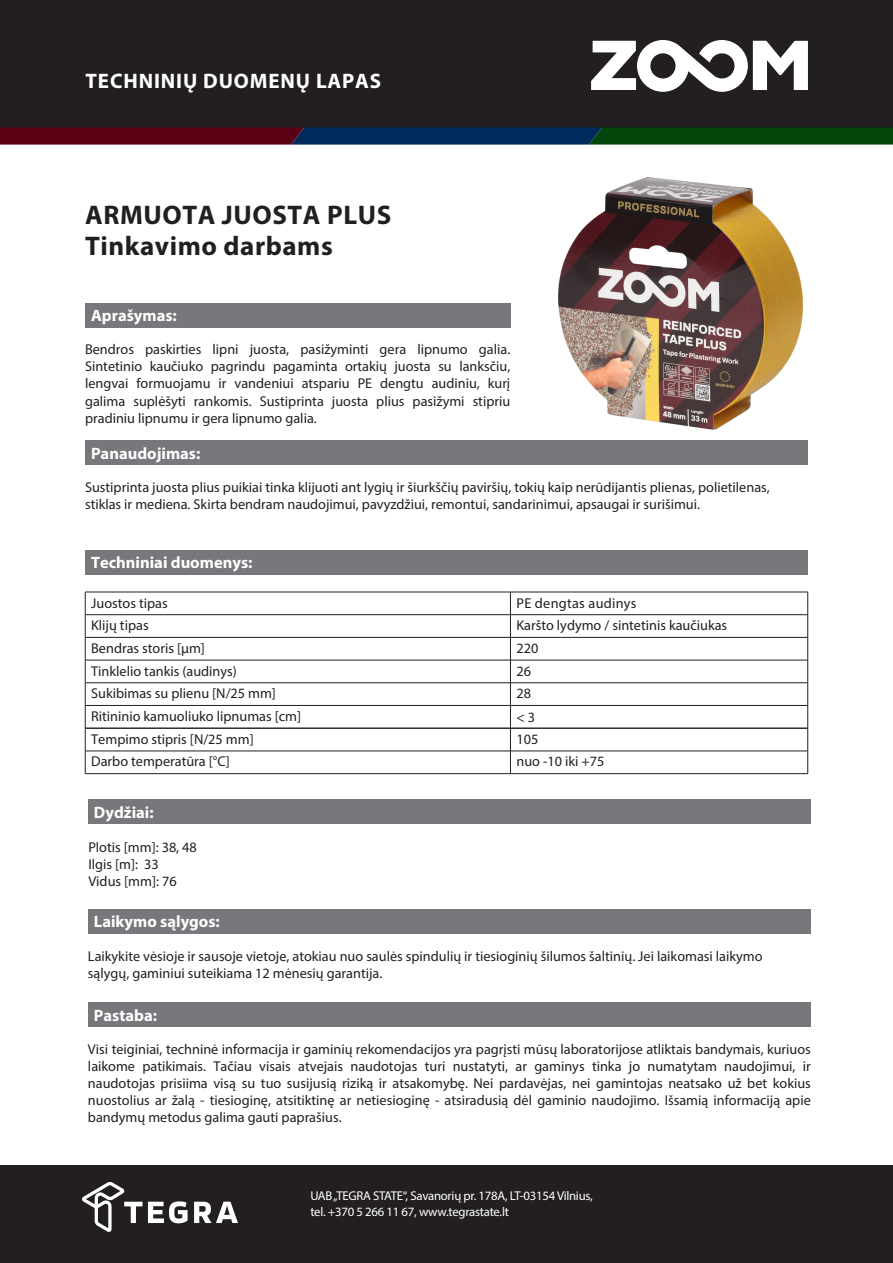
<style>
.page{position:relative;width:893px;height:1263px;background:#fff}
.page>*{position:absolute;margin:0;border:0;box-sizing:border-box;transform-origin:0 0}
.Pavadinimas{font:700 27px/31px "Myriad Pro";letter-spacing:.02em;color:#231f20}
.t1{font:700 21px "Myriad Pro";letter-spacing:.04em;color:#fff}
.Tekstas_paprastas{font:700 16.5px "Myriad Pro";color:#fff}
.Tekstas_paprastas-2{font:14.25px/17.1px "Myriad Pro";color:#231f20}
.Tekstas_paprastas-3{font:14.25px "Myriad Pro";letter-spacing:.02em;color:#231f20}
.t2{font:12.75px/15.3px "Myriad Pro";letter-spacing:-.02em;color:#fff}
</style>
<div class="page">
<div style="left:0;top:0;width:893px;height:128px;background:#231f20"></div>
<svg style="left:0;top:128px;width:893px;height:17px"></svg>
<svg style="left:591px;top:40px;width:217px;height:52px"></svg>
<div style="left:85px;top:303px;width:425px;height:24px;background:#76787b"></div>
<div style="left:85px;top:440px;width:723px;height:25px;background:#76787b"></div>
<div style="left:85px;top:550px;width:723px;height:25px;background:#76787b"></div>
<hr style="left:85px;top:592px;width:425px;height:1px;background:#231f20">
<hr style="left:510px;top:592px;width:298px;height:1px;background:#231f20">
<hr style="left:85px;top:614px;width:425px;height:1px;background:#231f20">
<hr style="left:510px;top:614px;width:298px;height:1px;background:#231f20">
<hr style="left:85px;top:637px;width:425px;height:1px;background:#231f20">
<hr style="left:510px;top:637px;width:298px;height:1px;background:#231f20">
<hr style="left:85px;top:660px;width:425px;height:1px;background:#231f20">
<hr style="left:510px;top:660px;width:298px;height:1px;background:#231f20">
<hr style="left:85px;top:682px;width:425px;height:1px;background:#231f20">
<hr style="left:510px;top:682px;width:298px;height:1px;background:#231f20">
<hr style="left:85px;top:705px;width:425px;height:1px;background:#231f20">
<hr style="left:510px;top:705px;width:298px;height:1px;background:#231f20">
<div style="left:88px;top:799px;width:723px;height:25px;background:#76787b"></div>
<div style="left:88px;top:909px;width:723px;height:25px;background:#76787b"></div>
<div style="left:88px;top:1002px;width:723px;height:25px;background:#76787b"></div>
<img style="left:559px;top:177px;width:243px;height:253px">
<hr style="left:85px;top:728px;width:425px;height:1px;background:#231f20">
<hr style="left:510px;top:728px;width:298px;height:1px;background:#231f20">
<hr style="left:85px;top:751px;width:425px;height:1px;background:#231f20">
<svg style="left:85px;top:592px;width:1px;height:181px"></svg>
<hr style="left:510px;top:751px;width:298px;height:1px;background:#231f20">
<svg style="left:510px;top:592px;width:1px;height:181px"></svg>
<svg style="left:807px;top:592px;width:1px;height:181px"></svg>
<hr style="left:85px;top:773px;width:425px;height:1px;background:#231f20">
<hr style="left:510px;top:773px;width:298px;height:1px;background:#231f20">
<div style="left:0;top:1165px;width:893px;height:98px;background:#231f20"></div>
<img style="left:82px;top:1182px;width:155px;height:49px">
<h2 class="t1" style="left:86px;top:67px;width:297px">TECHNINIŲ DUOMENŲ LAPAS</h2>
<p class="Pavadinimas" style="left:85px;top:199px;width:307px">ARMUOTA JUOSTA PLUS<br>Tinkavimo darbams</p>
<p class="Tekstas_paprastas" style="left:91px;top:305px;width:87px">Aprašymas:</p>
<p class="Tekstas_paprastas-2" style="left:85px;top:341px;width:427px;text-align:justify">Bendros paskirties lipni juosta, pasižyminti gera lipnumo galia.<br>Sintetinio kaučiuko pagrindu pagaminta ortakių juosta su lanksčiu, lengvai formuojamu ir vandeniui atspariu PE dengtu audiniu, kurį galima suplėšyti rankomis. Sustiprinta juosta plius pasižymi stipriu pradiniu lipnumu ir gera lipnumo galia.</p>
<p class="Tekstas_paprastas" style="left:91px;top:442px;width:111px">Panaudojimas:</p>
<p class="Tekstas_paprastas-2" style="left:85px;top:478px;width:686px">Sustiprinta juosta plius puikiai tinka klijuoti ant lygių ir šiurkščių paviršių, tokių kaip nerūdijantis plienas, polietilenas, stiklas ir mediena. Skirta bendram naudojimui, pavyzdžiui, remontui, sandarinimui, apsaugai ir surišimui.</p>
<p class="Tekstas_paprastas" style="left:91px;top:552px;width:163px">Techniniai duomenys:</p>
<p class="Tekstas_paprastas-2" style="left:91px;top:594px;width:78px">Juostos tipas</p>
<p class="Tekstas_paprastas-3" style="left:516px;top:594px;width:122px">PE dengtas audinys</p>
<p class="Tekstas_paprastas-2" style="left:91px;top:617px;width:59px">Klijų tipas</p>
<p class="Tekstas_paprastas-2" style="left:516px;top:617px;width:212px">Karšto lydymo / sintetinis kaučiukas</p>
<p class="Tekstas_paprastas-2" style="left:91px;top:639px;width:115px">Bendras storis [µm]</p>
<p class="Tekstas_paprastas-2" style="left:516px;top:639px;width:23px">220</p>
<p class="Tekstas_paprastas-2" style="left:91px;top:662px;width:147px">Tinklelio tankis (audinys)</p>
<p class="Tekstas_paprastas-2" style="left:516px;top:662px;width:16px">26</p>
<p class="Tekstas_paprastas-2" style="left:91px;top:685px;width:186px">Sukibimas su plienu [N/25 mm]</p>
<p class="Tekstas_paprastas-2" style="left:516px;top:685px;width:16px">28</p>
<p class="Tekstas_paprastas-2" style="left:91px;top:707px;width:211px">Ritininio kamuoliuko lipnumas [cm]</p>
<p class="Tekstas_paprastas-2" style="left:516px;top:708px;width:20px">&lt; 3</p>
<p class="Tekstas_paprastas-2" style="left:91px;top:730px;width:164px">Tempimo stipris [N/25 mm]</p>
<p class="Tekstas_paprastas-2" style="left:516px;top:731px;width:23px">105</p>
<p class="Tekstas_paprastas-2" style="left:91px;top:753px;width:140px">Darbo temperatūra [°C]</p>
<p class="Tekstas_paprastas-2" style="left:516px;top:753px;width:90px">nuo -10 iki +75</p>
<p class="Tekstas_paprastas" style="left:94px;top:801px;width:61px">Dydžiai:</p>
<p class="Tekstas_paprastas-2" style="left:88px;top:838px;width:110px">Plotis [mm]: 38, 48<br>Ilgis [m]: 33<br>Vidus [mm]: 76</p>
<p class="Tekstas_paprastas" style="left:94px;top:910px;width:127px">Laikymo sąlygos:</p>
<p class="Tekstas_paprastas-2" style="left:88px;top:947px;width:676px">Laikykite vėsioje ir sausoje vietoje, atokiau nuo saulės spindulių ir tiesioginių šilumos šaltinių. Jei laikomasi laikymo sąlygų, gaminiui suteikiama 12 mėnesių garantija.</p>
<p class="Tekstas_paprastas" style="left:94px;top:1004px;width:65px">Pastaba:</p>
<p class="Tekstas_paprastas-2" style="left:88px;top:1040px;width:724px;text-align:justify">Visi teiginiai, techninė informacija ir gaminių rekomendacijos yra pagrįsti mūsų laboratorijose atliktais bandymais, kuriuos laikome patikimais. Tačiau visais atvejais naudotojas turi nustatyti, ar gaminys tinka jo numatytam naudojimui, ir naudotojas prisiima visą su tuo susijusią riziką ir atsakomybę. Nei pardavėjas, nei gamintojas neatsako už bet kokius nuostolius ar žalą - tiesioginę, atsitiktinę ar netiesioginę - atsiradusią dėl gaminio naudojimo. Išsamią informaciją apie bandymų metodus galima gauti paprašius.</p>
<p class="t2" style="left:310px;top:1188px;width:284px">UAB „TEGRA STATE“, Savanorių pr. 178A, LT-03154 Vilnius, tel. +370 5 266 11 67, www.tegrastate.lt</p>
</div>
